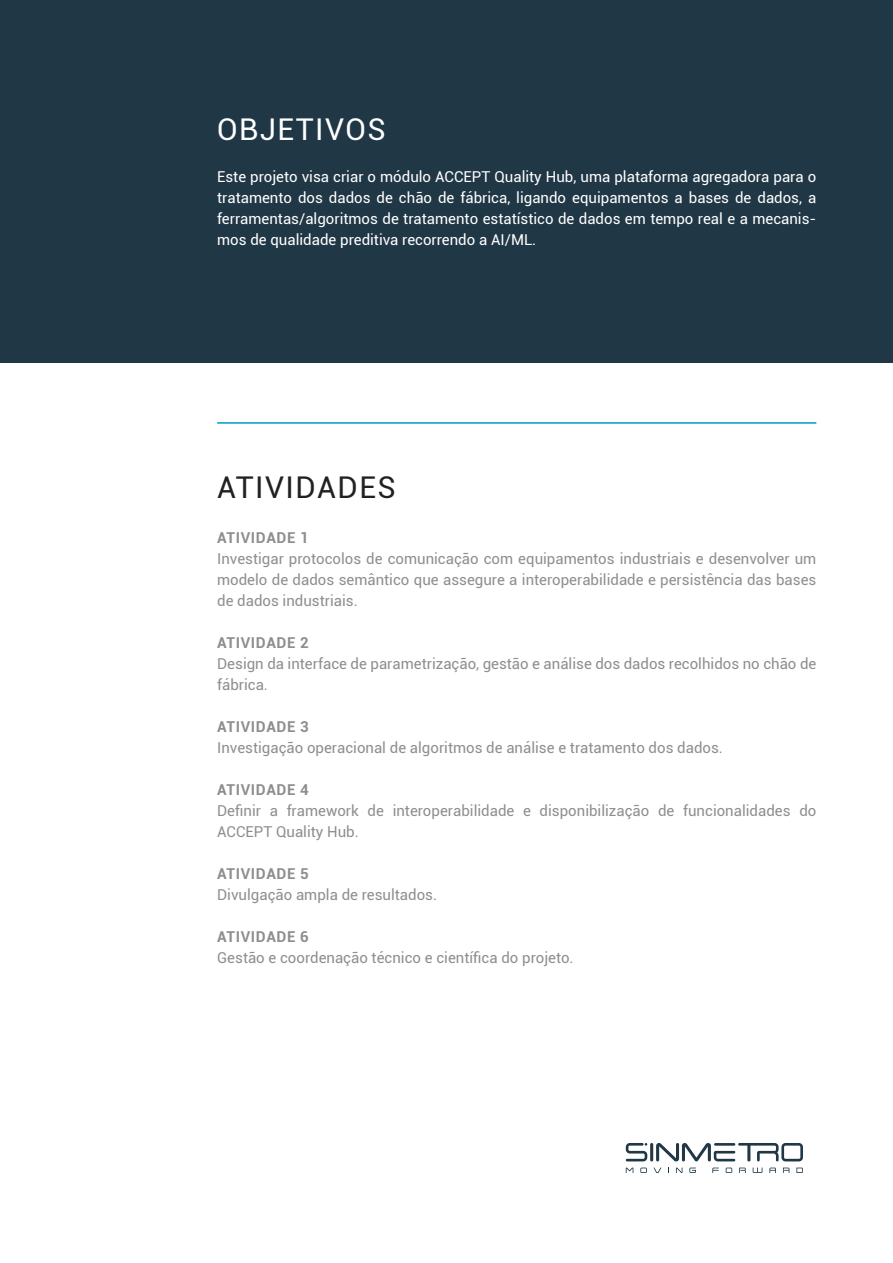
<style>
.page{position:relative;width:893px;height:1263px;background:#fff}
.page>*{position:absolute;margin:0;border:0;box-sizing:border-box;transform-origin:0 0}
.t1{font:30px "Roboto";letter-spacing:.05em;color:#212121}
.t2{font:30px "Roboto";letter-spacing:.05em;color:#fff}
.t3{font:15px/21px "Roboto";color:#8e8e8e}
.t4{font:15px/21px "Roboto";color:#fff;text-align:justify}
.t5{font:700 15px "Roboto";letter-spacing:.04em;color:#8e8e8e}
</style>
<div class="page">
<div style="left:0;top:0;width:893px;height:363px;background:#203746"></div>
<hr style="left:217px;top:422px;width:599px;height:2px;background:#0097ce">
<hr style="left:650px;top:1143px;width:3px;height:18px;background:#203746;border-radius:2px">
<svg style="left:656px;top:1143px;width:147px;height:18px"></svg>
<hr style="left:714px;top:1143px;width:21px;height:3px;background:#203746">
<svg style="left:626px;top:1143px;width:21px;height:18px"></svg>
<svg style="left:626px;top:1167px;width:7px;height:6px"></svg>
<svg style="left:640px;top:1167px;width:7px;height:6px"></svg>
<svg style="left:653px;top:1167px;width:8px;height:6px"></svg>
<svg style="left:676px;top:1167px;width:6px;height:6px"></svg>
<svg style="left:689px;top:1167px;width:7px;height:6px"></svg>
<svg style="left:712px;top:1167px;width:7px;height:6px"></svg>
<svg style="left:726px;top:1167px;width:6px;height:6px"></svg>
<svg style="left:739px;top:1167px;width:7px;height:6px"></svg>
<svg style="left:753px;top:1167px;width:9px;height:6px"></svg>
<svg style="left:769px;top:1167px;width:7px;height:6px"></svg>
<svg style="left:783px;top:1167px;width:6px;height:6px"></svg>
<svg style="left:796px;top:1167px;width:7px;height:6px"></svg>
<h1 class="t2" style="left:217px;top:109px;width:170px">OBJETIVOS</h1>
<p class="t4" style="left:217px;top:165px;width:601px">Este projeto visa criar o módulo ACCEPT Quality Hub, uma plataforma agregadora para o tratamento dos dados de chão de fábrica, ligando equipamentos a bases de dados, a ferramentas/algoritmos de tratamento estatístico de dados em tempo real e a mecanis&shy;mos de qualidade preditiva recorrendo a AI/ML.</p>
<h1 class="t1" style="left:217px;top:466px;width:180px">ATIVIDADES</h1>
<p class="t5" style="left:217px;top:527px;width:93px">ATIVIDADE 1</p>
<p class="t3" style="left:217px;top:547px;width:601px;text-align:justify">Investigar protocolos de comunicação com equipamentos industriais e desenvolver um modelo de dados semântico que assegure a interoperabilidade e persistência das bases de dados industriais.</p>
<p class="t5" style="left:217px;top:632px;width:93px">ATIVIDADE 2</p>
<p class="t3" style="left:217px;top:652px;width:601px">Design da interface de parametrização, gestão e análise dos dados recolhidos no chão de fábrica.</p>
<p class="t5" style="left:217px;top:716px;width:93px">ATIVIDADE 3</p>
<p class="t3" style="left:217px;top:736px;width:507px">Investigação operacional de algoritmos de análise e tratamento dos dados.</p>
<p class="t5" style="left:217px;top:779px;width:93px">ATIVIDADE 4</p>
<p class="t3" style="left:217px;top:799px;width:601px">Definir a framework de interoperabilidade e disponibilização de funcionalidades do<br>ACCEPT Quality Hub.</p>
<p class="t5" style="left:217px;top:863px;width:93px">ATIVIDADE 5</p>
<p class="t3" style="left:217px;top:883px;width:221px">Divulgação ampla de resultados.</p>
<p class="t5" style="left:217px;top:926px;width:93px">ATIVIDADE 6</p>
<p class="t3" style="left:217px;top:946px;width:358px">Gestão e coordenação técnico e científica do projeto.</p>
</div>
